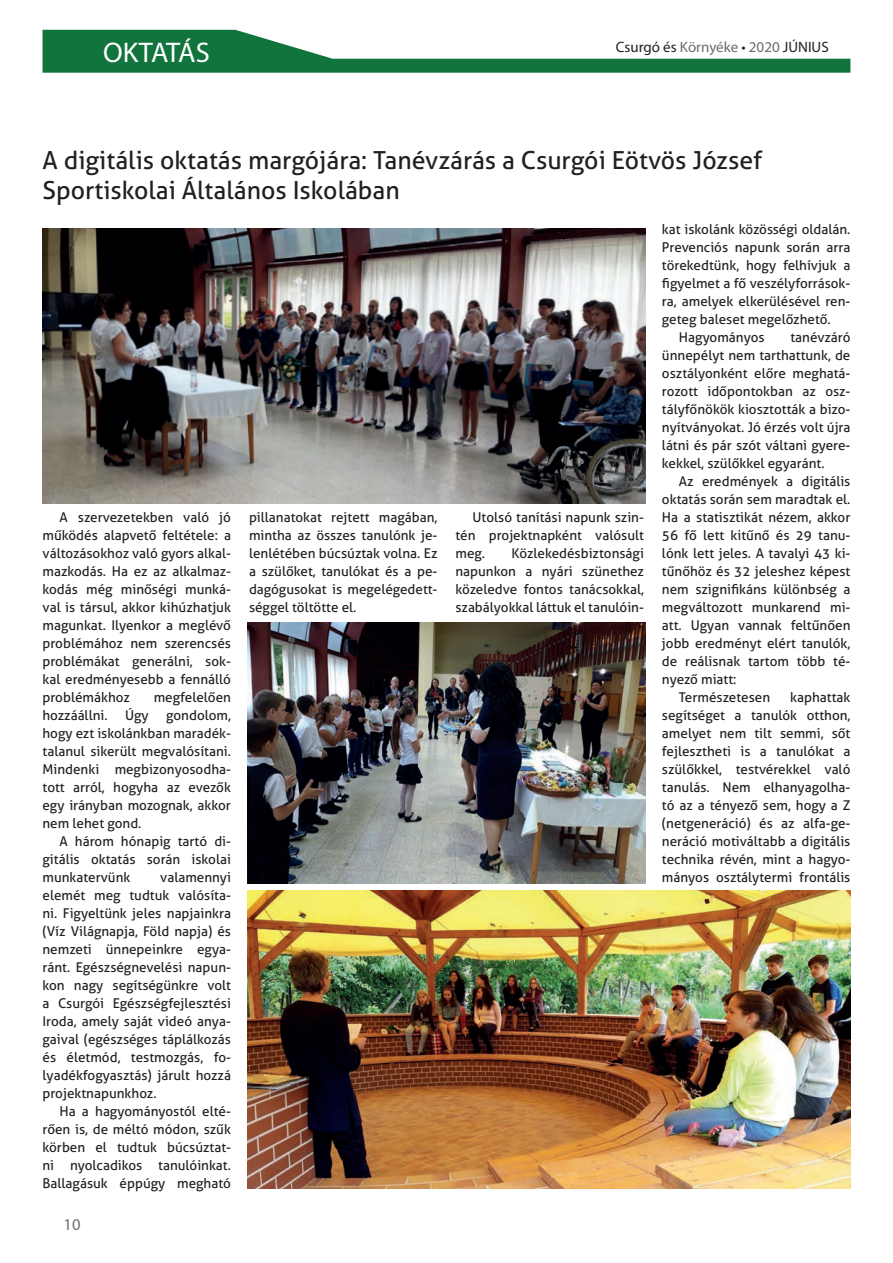
<style>
.page{position:relative;width:893px;height:1263px;background:#fff}
.page>*{position:absolute;margin:0;border:0;box-sizing:border-box;transform-origin:0 0}
.t1{font:28.5px "Myriad Pro";letter-spacing:-.04em;color:#fff}
.t2{font:24.9px/29.8px "Aller";color:#231f20}
.t3{font:16.5px "Myriad Pro";color:#6c6d70}
.t4{font:15px "Myriad Pro";color:#231f20}
.t5{font:13.5px/18px "Aller";color:#231f20;text-align:justify}
.s1{color:#6c6d70}
</style>
<div class="page">
<svg style="left:43px;top:30px;width:807px;height:43px"></svg>
<img style="left:248px;top:622px;width:397px;height:261px">
<img style="left:43px;top:228px;width:602px;height:275px">
<img style="left:248px;top:890px;width:602px;height:298px">
<h1 class="t1" style="left:103px;top:35px;width:108px">OKTATÁS</h1>
<p class="t4" style="left:616px;top:38px;width:214px">Csurgó és <span class="s1">Környéke</span> • <span class="s1">2020</span> JÚNIUS</p>
<h2 class="t2" style="left:43px;top:145px;width:721px">A digitális oktatás margójára: Tanévzárás a Csurgói Eötvös József<br>Sportiskolai Általános Iskolában</h2>
<p class="t5" style="left:43px;top:508px;width:190px;text-indent:17px">A szervezetekben való jó működés alapvető feltétele: a változásokhoz való gyors alkal&shy;mazkodás. Ha ez az alkalmaz&shy;kodás még minőségi munká&shy;val is társul, akkor kihúzhatjuk magunkat. Ilyenkor a meglévő problémához nem szerencsés problémákat generálni, sok&shy;kal eredményesebb a fennálló problémákhoz</p>
<p class="t5" style="left:154px;top:688px;width:79px">megfelelően</p>
<p class="t5" style="left:43px;top:706px;width:67px">hozzáállni.</p>
<p class="t5" style="left:125px;top:706px;width:25px">Úgy</p>
<p class="t5" style="left:43px;top:706px;width:190px;text-indent:124px">gondolom, hogy ezt iskolánkban maradék&shy;talanul sikerült megvalósítani.<br>Mindenki megbizonyosodha&shy;tott arról, hogyha az evezők egy irányban mozognak, akkor nem lehet gond.</p>
<p class="t5" style="left:43px;top:832px;width:190px;text-indent:17px">A három hónapig tartó di&shy;gitális oktatás során iskolai munkatervünk</p>
<p class="t5" style="left:43px;top:868px;width:190px;text-indent:118px">valamennyi elemét meg tudtuk valósíta&shy;ni. Figyeltünk jeles napjainkra (Víz Világnapja, Föld napja) és nemzeti ünnepeinkre egya&shy;ránt. Egészségnevelési napun&shy;kon nagy segítségünkre volt a Csurgói Egészségfejlesztési Iroda, amely saját videó anya&shy;gaival (egészséges táplálkozás és életmód, testmozgás, fo&shy;lyadékfogyasztás) járult hozzá projektnapunkhoz.</p>
<p class="t5" style="left:43px;top:1102px;width:190px;text-indent:17px">Ha a hagyományostól elté&shy;rően is, de méltó módon, szűk körben el tudtuk búcsúztat&shy;ni nyolcadikos tanulóinkat.<br>Ballagásuk éppúgy megható</p>
<p class="t3" style="left:64px;top:1214px;width:18px">10</p>
<p class="t5" style="left:249px;top:508px;width:190px">pillanatokat rejtett magában, mintha az összes tanulónk je&shy;lenlétében búcsúztak volna. Ez a szülőket, tanulókat és a pe&shy;dagógusokat is megelégedett&shy;séggel töltötte el.</p>
<p class="t5" style="left:455px;top:508px;width:190px;text-indent:17px">Utolsó tanítási napunk szin&shy;tén projektnapként valósult meg.</p>
<p class="t5" style="left:455px;top:544px;width:190px;text-indent:56px">Közlekedésbiztonsági napunkon a nyári szünethez közeledve fontos tanácsokkal, szabályokkal láttuk el tanulóin-</p>
<p class="t5" style="left:662px;top:220px;width:190px">kat iskolánk közösségi oldalán.</p>
<p class="t5" style="left:662px;top:238px;width:190px">Prevenciós napunk során arra</p>
<p class="t5" style="left:662px;top:256px;width:190px">törekedtünk, hogy felhívjuk a</p>
<p class="t5" style="left:662px;top:274px;width:190px">figyelmet a fő veszélyforrások-</p>
<p class="t5" style="left:662px;top:292px;width:190px">ra, amelyek elkerülésével ren-</p>
<p class="t5" style="left:662px;top:310px;width:170px">geteg baleset megelőzhető.</p>
<p class="t5" style="left:679px;top:328px;width:87px">Hagyományos</p>
<p class="t5" style="left:662px;top:328px;width:190px;text-indent:128px">tanévzáró ünnepélyt nem tarthattunk, de osztályonként előre meghatá&shy;rozott időpontokban az osz&shy;tályfőnökök kiosztották a bizo&shy;nyítványokat. Jó érzés volt újra látni és pár szót váltani gyere&shy;kekkel, szülőkkel egyaránt.</p>
<p class="t5" style="left:679px;top:472px;width:173px">Az eredmények a digitális</p>
<p class="t5" style="left:662px;top:490px;width:190px">oktatás során sem maradtak el.</p>
<p class="t5" style="left:662px;top:508px;width:190px">Ha a statisztikát nézem, akkor</p>
<p class="t5" style="left:662px;top:526px;width:190px">56 fő lett kitűnő és 29 tanu-</p>
<p class="t5" style="left:662px;top:544px;width:190px">lónk lett jeles. A tavalyi 43 ki-</p>
<p class="t5" style="left:662px;top:562px;width:190px">tűnőhöz és 32 jeleshez képest</p>
<p class="t5" style="left:662px;top:580px;width:190px">nem szignifikáns különbség a</p>
<p class="t5" style="left:662px;top:598px;width:190px">megváltozott munkarend mi-</p>
<p class="t5" style="left:662px;top:616px;width:190px">att. Ugyan vannak feltűnően</p>
<p class="t5" style="left:662px;top:634px;width:190px">jobb eredményt elért tanulók,</p>
<p class="t5" style="left:662px;top:652px;width:190px">de reálisnak tartom több té-</p>
<p class="t5" style="left:662px;top:670px;width:76px">nyező miatt:</p>
<p class="t5" style="left:679px;top:688px;width:93px">Természetesen</p>
<p class="t5" style="left:662px;top:688px;width:190px;text-indent:128px">kaphattak segítséget a tanulók otthon, amelyet nem tilt semmi, sőt fejlesztheti is a tanulókat a szülőkkel, testvérekkel való tanulás. Nem elhanyagolha&shy;tó az a tényező sem, hogy a Z (netgeneráció) és az alfa-ge&shy;neráció motiváltabb a digitális technika révén, mint a hagyo&shy;mányos osztálytermi frontális</p>
</div>
